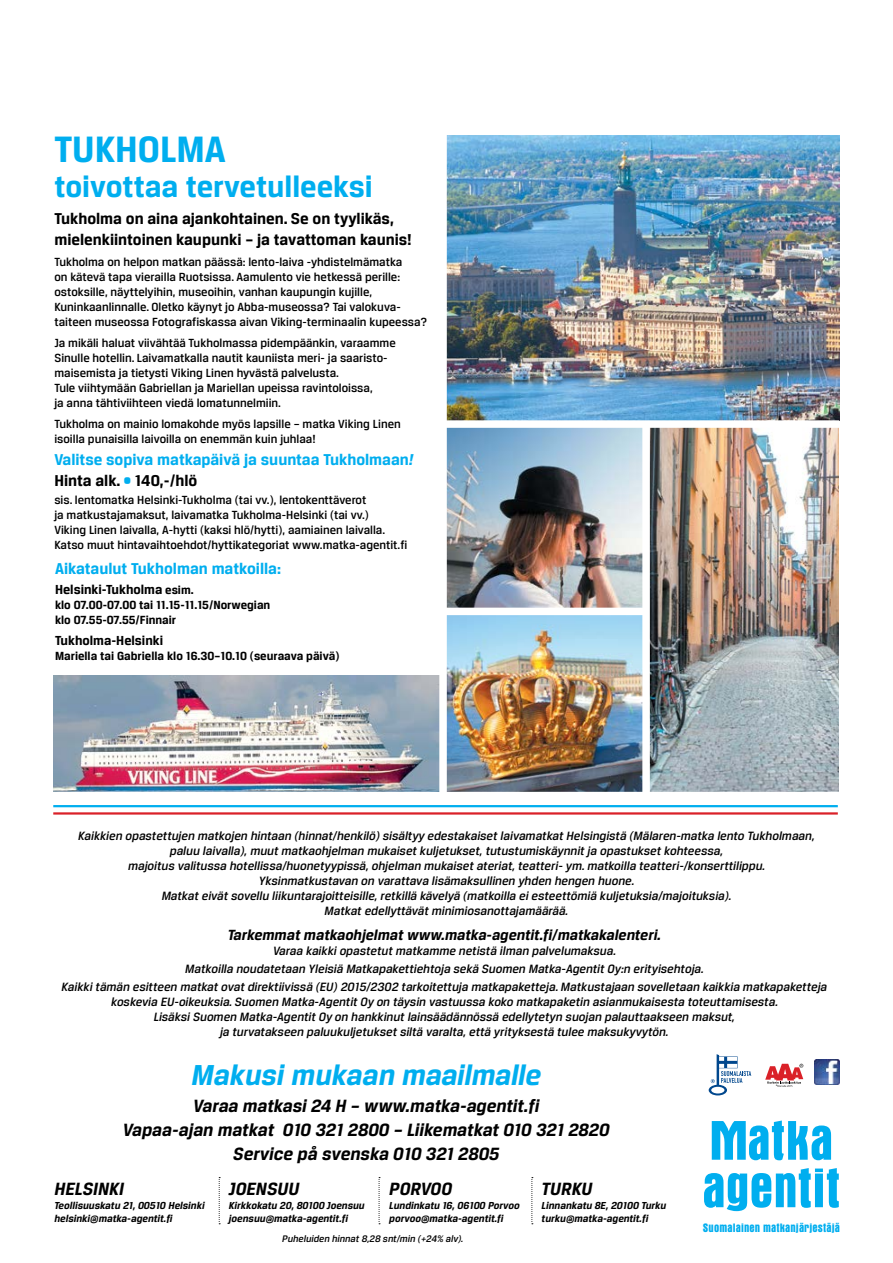
<style>
.page{position:relative;width:893px;height:1263px;background:#fff}
.page>*{position:absolute;margin:0;border:0;box-sizing:border-box;transform-origin:0 0}
.t1{font:700 39px "Breuer Text";color:#00aeef}
.t2{font:700 32.1px "Breuer Text";color:#00aeef}
.t3{font:italic 700 30.75px "Breuer Text";letter-spacing:-.01em;color:#00aeef}
.t4{font:italic 700 18.9px/24px "Breuer Text";color:#000;text-align:center}
.t5{font:700 16.8px/21px "Breuer Text";color:#00aeef}
.t6{font:700 16.8px/21px "Breuer Text";color:#000}
.t7{font:italic 700 15.6px "Breuer Text";color:#000}
.t8{font:700 13.95px "Breuer Text";color:#000}
.t9{font:italic 500 12.9px/15px "Breuer Text";color:#000;text-align:center}
.t10{font:500 12.6px/15px "Breuer Text";color:#000}
.t11{font:700 12.6px/15px "Breuer Text";color:#000}
.t12{font:700 condensed 12.45px "Aurora BT";letter-spacing:.01em;color:#00aeef}
.t13{font:italic 700 10.8px/13.5px "Breuer Text";color:#000}
.t14{font:italic 500 10.2px "Breuer Text";color:#000}
.s1{font-style:italic}
.s2{color:#000}
.s3{font-size:12.6px}
</style>
<div class="page">
<hr style="left:53px;top:805px;width:785px;height:2px;background:#00aeef">
<hr style="left:53px;top:812px;width:785px;height:2px;background:#da2128">
<img style="left:54px;top:675px;width:385px;height:117px">
<img style="left:447px;top:135px;width:392px;height:285px">
<img style="left:650px;top:428px;width:188px;height:364px">
<img style="left:447px;top:615px;width:195px;height:177px">
<img style="left:447px;top:428px;width:195px;height:180px">
<svg style="left:219px;top:1177px;width:1px;height:47px"></svg>
<svg style="left:379px;top:1177px;width:1px;height:47px"></svg>
<svg style="left:532px;top:1177px;width:1px;height:47px"></svg>
<svg style="left:704px;top:1168px;width:135px;height:43px"></svg>
<svg style="left:712px;top:1120px;width:119px;height:40px"></svg>
<svg style="left:765px;top:1064px;width:38px;height:23px"></svg>
<img style="left:814px;top:1059px;width:25px;height:25px">
<svg style="left:709px;top:1054px;width:42px;height:41px"></svg>
<h1 class="t1" style="left:54px;top:128px;width:173px">TUKHOLMA</h1>
<h2 class="t2" style="left:54px;top:168px;width:320px">toivottaa tervetulleeksi</h2>
<h3 class="t6" style="left:54px;top:208px;width:359px">Tukholma on aina ajankohtainen. Se on tyylikäs, mielenkiintoinen kaupunki – ja tavattoman kaunis!</h3>
<p class="t10" style="left:54px;top:254px;width:374px">Tukholma on helpon matkan päässä: lento-laiva -yhdistelmämatka<br>on kätevä tapa vierailla Ruotsissa. Aamulento vie hetkessä perille: ostoksille, näyttelyihin, museoihin, vanhan kaupungin kujille, Kuninkaanlinnalle. Oletko käynyt jo Abba-museossa? Tai valokuva&shy;taiteen museossa Fotografiskassa aivan Viking-terminaalin kupeessa?</p>
<p class="t10" style="left:54px;top:335px;width:343px">Ja mikäli haluat viivähtää Tukholmassa pidempäänkin, varaamme Sinulle hotellin. Laivamatkalla nautit kauniista meri- ja saaristo&shy;maisemista ja tietysti Viking Linen hyvästä palvelusta.<br>Tule viihtymään Gabriellan ja Mariellan upeissa ravintoloissa,<br>ja anna tähtiviihteen viedä lomatunnelmiin.</p>
<p class="t10" style="left:54px;top:416px;width:348px">Tukholma on mainio lomakohde myös lapsille – matka Viking Linen isoilla punaisilla laivoilla on enemmän kuin juhlaa!</p>
<h3 class="t5" style="left:54px;top:449px;width:360px">Valitse sopiva matkapäivä ja suuntaa Tukholmaan<span class="s1">!<br></span><span class="s2">Hinta alk.</span> • <span class="s2">140,-/hlö</span></h3>
<p class="t10" style="left:54px;top:493px;width:355px">sis. lentomatka Helsinki-Tukholma (tai vv.), lentokenttäverot<br>ja matkustajamaksut, laivamatka Tukholma-Helsinki (tai vv.)<br>Viking Linen laivalla, A-hytti (kaksi hlö/hytti), aamiainen laivalla.<br>Katso muut hintavaihtoehdot/hyttikategoriat www.matka-agentit.fi</p>
<h3 class="t5" style="left:55px;top:558px;width:227px">Aikataulut Tukholman matkoilla:</h3>
<p class="t8" style="left:55px;top:581px;width:140px">Helsinki-Tukholma <span class="s3">esim.</span></p>
<p class="t11" style="left:55px;top:597px;width:217px">klo 07.00-07.00 tai 11.15-11.15/Norwegian klo 07.55-07.55/Finnair</p>
<p class="t8" style="left:55px;top:632px;width:110px">Tukholma-Helsinki</p>
<p class="t11" style="left:55px;top:648px;width:286px">Mariella tai Gabriella klo 16.30–10.10 (seuraava päivä)</p>
<p class="t9" style="left:78px;top:828px;width:738px">Kaikkien opastettujen matkojen hintaan (hinnat/henkilö) sisältyy edestakaiset laivamatkat Helsingistä (Mälaren-matka lento Tukholmaan, paluu laivalla), muut matkaohjelman mukaiset kuljetukset, tutustumiskäynnit ja opastukset kohteessa,<br>majoitus valitussa hotellissa/huonetyypissä, ohjelman mukaiset ateriat, teatteri- ym. matkoilla teatteri-/konserttilippu.<br>Yksinmatkustavan on varattava lisämaksullinen yhden hengen huone.<br>Matkat eivät sovellu liikuntarajoitteisille, retkillä kävelyä (matkoilla ei esteettömiä kuljetuksia/majoituksia).<br>Matkat edellyttävät minimiosanottajamäärää.</p>
<p class="t7" style="left:228px;top:926px;width:435px">Tarkemmat matkaohjelmat www.matka-agentit.fi/matkakalenteri.</p>
<p class="t9" style="left:62px;top:942px;width:767px;line-height:18px">Varaa kaikki opastetut matkamme netistä ilman palvelumaksua.<br>Matkoilla noudatetaan Yleisiä Matkapakettiehtoja sekä Suomen Matka-Agentit Oy:n erityisehtoja.<br>Kaikki tämän esitteen matkat ovat direktiivissä (EU) 2015/2302 tarkoitettuja matkapaketteja. Matkustajaan sovelletaan kaikkia matkapaketteja</p>
<p class="t9" style="left:111px;top:994px;width:668px">koskevia EU-oikeuksia. Suomen Matka-Agentit Oy on täysin vastuussa koko matkapaketin asianmukaisesta toteuttamisesta.<br>Lisäksi Suomen Matka-Agentit Oy on hankkinut lainsäädännössä edellytetyn suojan palauttaakseen maksut,<br>ja turvatakseen paluukuljetukset siltä varalta, että yrityksestä tulee maksukyvytön.</p>
<h3 class="t3" style="left:191px;top:1057px;width:351px">Makusi mukaan maailmalle</h3>
<h3 class="t4" style="left:193px;top:1093px;width:347px">Varaa matkasi 24 H – www.matka-agentit.fi</h3>
<h3 class="t4" style="left:123px;top:1118px;width:488px">Vapaa-ajan matkat 010 321 2800 – Liikematkat 010 321 2820<br>Service på svenska 010 321 2805</h3>
<h3 class="t4" style="left:54px;top:1176px;width:71px">HELSINKI</h3>
<p class="t13" style="left:54px;top:1198px;width:152px">Teollisuuskatu 21, 00510 Helsinki helsinki@matka-agentit.fi</p>
<h3 class="t4" style="left:229px;top:1176px;width:72px">JOENSUU</h3>
<p class="t13" style="left:229px;top:1198px;width:137px">Kirkkokatu 20, 80100 Joensuu joensuu@matka-agentit.fi</p>
<h3 class="t4" style="left:389px;top:1176px;width:64px">PORVOO</h3>
<p class="t13" style="left:389px;top:1198px;width:132px">Lundinkatu 16, 06100 Porvoo porvoo@matka-agentit.fi</p>
<p class="t14" style="left:282px;top:1233px;width:183px">Puheluiden hinnat 8,28 snt/min (+24% alv).</p>
<h3 class="t4" style="left:542px;top:1176px;width:52px">TURKU</h3>
<p class="t13" style="left:542px;top:1198px;width:126px">Linnankatu 8E, 20100 Turku turku@matka-agentit.fi</p>
<p class="t12" style="left:703px;top:1221px;width:138px">Suomalainen matkanjärjestäjä</p>
</div>
